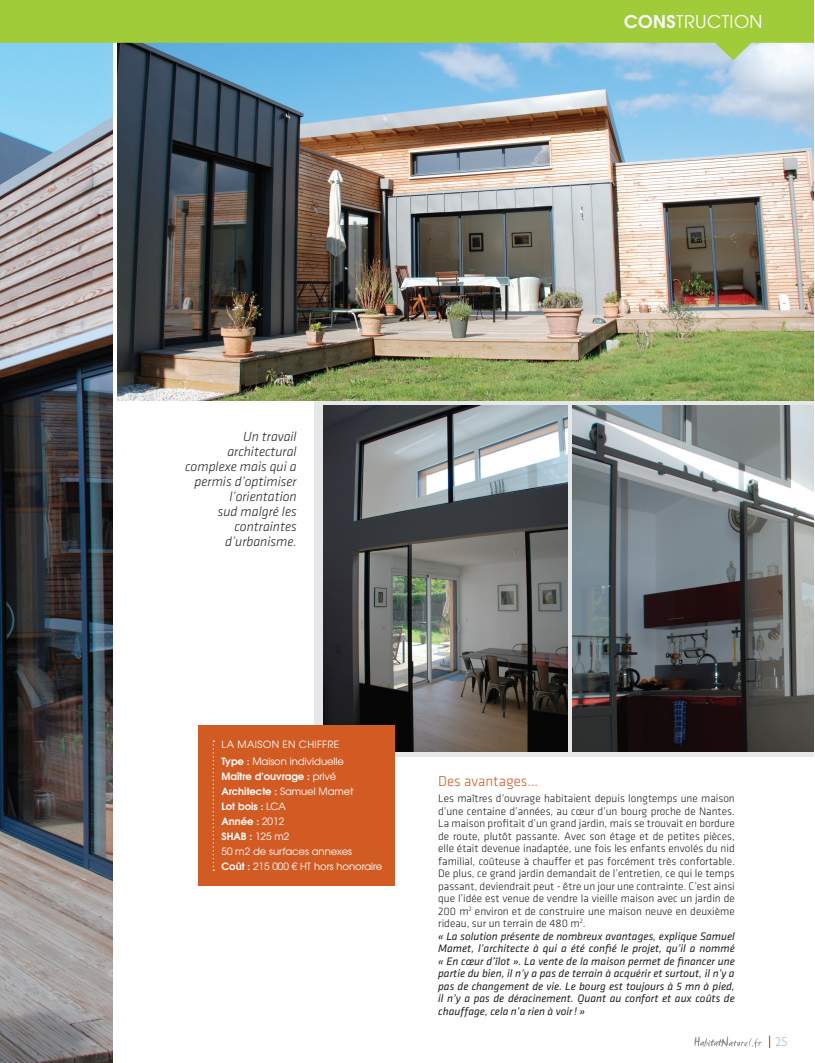
<style>
.page{position:relative;width:815px;height:1063px;background:#fff}
.page>*{position:absolute;margin:0;border:0;box-sizing:border-box;transform-origin:0 0}
.t1{font:17.5px "Te X Gyre Adventor";letter-spacing:.025em;color:#fff}
.t2{font:15px "Klavika Light OSF";color:#d25b24}
.t3{font:italic 300 13.75px/15px "Klavika";color:#231f20;text-align:right}
.t4{font:300 12.5px "Gill Sans";color:#9aaebe}
.t5{font:300 11.25px/12.5px "Klavika";color:#231f20}
.t6{font:10px/15px "Te X Gyre Adventor";color:#fff}
.s1{font-weight:700}
.s2{font-weight:400;font-style:italic}
</style>
<div class="page">
<hr style="left:759px;top:35px;width:2px;height:1028px;background:#231f20">
<svg style="left:694px;top:1036px;width:68px;height:12px"></svg>
<svg style="left:769px;top:1036px;width:1px;height:12px"></svg>
<hr style="left:759px;top:35px;width:1px;height:1028px;background:#231f20">
<svg style="left:314px;top:401px;width:500px;height:355px;background:#cfd0d2"></svg>
<img style="left:0;top:60px;width:113px;height:1003px">
<img style="left:118px;top:60px;width:696px;height:341px">
<svg style="left:0;top:0;width:814px;height:60px;background:#9ac770"></svg>
<div style="left:462px;top:13px;width:301px;height:22px;background:#a1cc3a"></div>
<div style="left:805px;top:0;width:9px;height:10px;background:#a1cc3a"></div>
<img style="left:323px;top:406px;width:244px;height:345px">
<div style="left:198px;top:725px;width:197px;height:161px;background:#d25b24"></div>
<img style="left:573px;top:406px;width:241px;height:345px">
<svg style="left:213px;top:741px;width:1px;height:130px"></svg>
<h1 class="t1" style="left:624px;top:7px;width:140px"><span class="s1">CONS</span>TRUCTION</h1>
<p class="t3" style="left:185px;top:429px;width:113px">Un travail architectural complexe mais qui a permis d’optimiser l’orientation<br>sud malgré les contraintes d’urbanisme.</p>
<p class="t6" style="left:221px;top:736px;width:124px;line-height:16.2px">LA MAISON EN CHIFFRE<br><span class="s1">Type :</span> Maison individuelle</p>
<p class="t6" style="left:221px;top:768px;width:163px"><span class="s1">Maître d’ouvrage :</span> privé<br><span class="s1">Architecte :</span> Samuel Mamet<br><span class="s1">Lot bois :</span> LCA<br><span class="s1">Année :</span> 2012<br><span class="s1">SHAB :</span> 125 m2<br>50 m2 de surfaces annexes<br><span class="s1">Coût :</span> 215 000 € HT hors honoraire</p>
<h2 class="t2" style="left:438px;top:773px;width:101px">Des avantages…</h2>
<p class="t5" style="left:438px;top:792px;width:298px">Les maîtres d’ouvrage habitaient depuis longtemps une maison d’une centaine d’années, au cœur d’un bourg proche de Nantes.<br>La maison profitait d’un grand jardin, mais se trouvait en bordure de route, plutôt passante. Avec son étage et de petites pièces, elle était devenue inadaptée, une fois les enfants envolés du nid familial, coûteuse à chauffer et pas forcément très confortable.<br>De plus, ce grand jardin demandait de l’entretien, ce qui le temps passant, deviendrait peut - être un jour une contrainte. C’est ainsi que l’idée est venue de vendre la vieille maison avec un jardin de 200 m<sup>2</sup> environ et de construire une maison neuve en deuxième rideau, sur un terrain de 480 m<sup>2</sup>.<br><span class="s2">« La solution présente de nombreux avantages, explique Samuel Mamet, l’architecte à qui a été confié le projet, qu’il a nommé « En cœur d’îlot ». La vente de la maison permet de financer une partie du bien, il n’y a pas de terrain à acquérir et surtout, il n’y a pas de changement de vie. Le bourg est toujours à 5 mn à pied, il n’y a pas de déracinement. Quant au confort et aux coûts de chauffage, cela n’a rien à voir! »</span></p>
<p class="t4" style="left:775px;top:1035px;width:14px">25</p>
</div>
